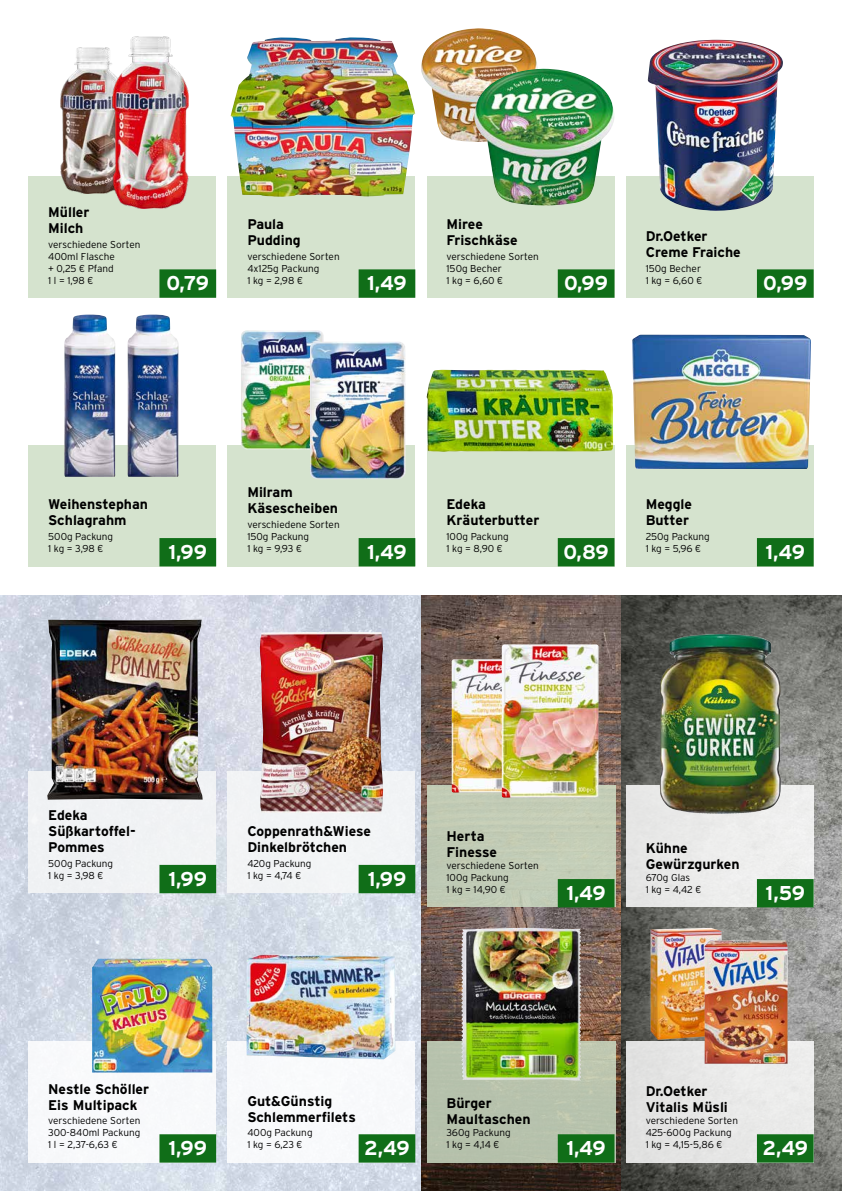
<style>
.page{position:relative;width:842px;height:1191px;background:#fff}
.page>*{position:absolute;margin:0;border:0;box-sizing:border-box;transform-origin:0 0}
.t1{font:700 20px "Interstate";letter-spacing:-.025em;color:#fff}
.t2{font:700 14px/16px "Interstate";color:#000}
.t3{font:300 10px/12px "Interstate";color:#000}
</style>
<div class="page">
<img style="left:0;top:595px;width:842px;height:596px">
<div style="left:227px;top:771px;width:188px;height:122px;background:#f2f4f5"></div>
<div style="left:28px;top:771px;width:188px;height:122px;background:#f0f2f4"></div>
<svg style="left:28px;top:1040px;width:188px;height:122px"></svg>
<svg style="left:227px;top:1040px;width:188px;height:122px"></svg>
<div style="left:159px;top:865px;width:57px;height:28px;background:#106e18"></div>
<div style="left:359px;top:865px;width:56px;height:28px;background:#106e18"></div>
<div style="left:159px;top:1134px;width:57px;height:28px;background:#106e18"></div>
<div style="left:359px;top:1134px;width:56px;height:28px;background:#106e18"></div>
<img style="left:260px;top:632px;width:123px;height:181px">
<img style="left:47px;top:619px;width:156px;height:180px">
<img style="left:247px;top:954px;width:148px;height:105px">
<img style="left:92px;top:958px;width:120px;height:114px">
<div style="left:427px;top:785px;width:189px;height:122px;background:#c2ccb6"></div>
<div style="left:626px;top:785px;width:188px;height:122px;background:#ebebea"></div>
<div style="left:427px;top:1040px;width:189px;height:122px;background:#b7c2ac"></div>
<div style="left:626px;top:1040px;width:188px;height:122px;background:#e6e7e6"></div>
<div style="left:227px;top:176px;width:188px;height:122px;background:#d5e3ce"></div>
<div style="left:28px;top:176px;width:188px;height:122px;background:#d5e3ce"></div>
<div style="left:28px;top:445px;width:188px;height:122px;background:#d5e3ce"></div>
<div style="left:427px;top:176px;width:187px;height:122px;background:#d5e3ce"></div>
<div style="left:227px;top:445px;width:188px;height:122px;background:#d5e3ce"></div>
<div style="left:626px;top:176px;width:188px;height:122px;background:#d5e3ce"></div>
<div style="left:427px;top:445px;width:187px;height:122px;background:#d5e3ce"></div>
<div style="left:626px;top:445px;width:188px;height:122px;background:#d5e3ce"></div>
<div style="left:159px;top:269px;width:57px;height:29px;background:#106e18"></div>
<div style="left:359px;top:269px;width:56px;height:29px;background:#106e18"></div>
<div style="left:558px;top:269px;width:56px;height:29px;background:#106e18"></div>
<div style="left:757px;top:269px;width:57px;height:29px;background:#106e18"></div>
<div style="left:159px;top:538px;width:57px;height:28px;background:#106e18"></div>
<div style="left:359px;top:538px;width:56px;height:28px;background:#106e18"></div>
<div style="left:558px;top:538px;width:56px;height:28px;background:#106e18"></div>
<div style="left:757px;top:538px;width:57px;height:28px;background:#106e18"></div>
<img style="left:60px;top:47px;width:52px;height:146px">
<img style="left:632px;top:334px;width:179px;height:135px">
<img style="left:128px;top:314px;width:51px;height:163px">
<img style="left:64px;top:314px;width:52px;height:163px">
<img style="left:648px;top:40px;width:135px;height:171px">
<img style="left:421px;top:28px;width:117px;height:114px">
<img style="left:241px;top:330px;width:83px;height:120px">
<img style="left:427px;top:370px;width:186px;height:82px">
<img style="left:231px;top:37px;width:184px;height:160px">
<img style="left:310px;top:342px;width:95px;height:137px">
<img style="left:112px;top:36px;width:77px;height:172px">
<img style="left:474px;top:69px;width:140px;height:136px">
<div style="left:558px;top:879px;width:56px;height:28px;background:#106e18"></div>
<img style="left:452px;top:659px;width:50px;height:133px">
<img style="left:502px;top:644px;width:97px;height:154px">
<div style="left:558px;top:1134px;width:56px;height:28px;background:#106e18"></div>
<img style="left:461px;top:927px;width:120px;height:153px">
<div style="left:757px;top:879px;width:57px;height:28px;background:#106e18"></div>
<img style="left:660px;top:634px;width:91px;height:180px">
<div style="left:757px;top:1134px;width:57px;height:28px;background:#106e18"></div>
<img style="left:650px;top:927px;width:72px;height:112px">
<img style="left:705px;top:940px;width:83px;height:123px">
<h2 class="t2" style="left:48px;top:204px;width:43px">Müller<br>Milch</h2>
<p class="t3" style="left:48px;top:238px;width:94px">verschiedene Sorten<br>400ml Flasche<br>+ 0,25 € Pfand<br>1 l = 1,98 €</p>
<h1 class="t1" style="left:166px;top:271px;width:44px">0,79</h1>
<h2 class="t2" style="left:247px;top:216px;width:55px">Paula<br>Pudding</h2>
<p class="t3" style="left:247px;top:250px;width:94px">verschiedene Sorten<br>4x125g Packung<br>1 kg = 2,98 €</p>
<h1 class="t1" style="left:367px;top:271px;width:41px">1,49</h1>
<h2 class="t2" style="left:446px;top:216px;width:73px">Miree<br>Frischkäse</h2>
<p class="t3" style="left:446px;top:250px;width:94px">verschiedene Sorten<br>150g Becher<br>1 kg = 6,60 €</p>
<h1 class="t1" style="left:564px;top:271px;width:46px">0,99</h1>
<h2 class="t2" style="left:646px;top:228px;width:97px">Dr.Oetker<br>Creme Fraiche</h2>
<p class="t3" style="left:646px;top:262px;width:58px">150g Becher<br>1 kg = 6,60 €</p>
<h1 class="t1" style="left:763px;top:271px;width:46px">0,99</h1>
<h2 class="t2" style="left:48px;top:496px;width:101px">Weihenstephan<br>Schlagrahm</h2>
<p class="t3" style="left:48px;top:530px;width:67px">500g Packung<br>1 kg = 3,98 €</p>
<h1 class="t1" style="left:168px;top:540px;width:40px">1,99</h1>
<h2 class="t2" style="left:247px;top:484px;width:92px">Milram<br>Käsescheiben</h2>
<p class="t3" style="left:247px;top:518px;width:94px">verschiedene Sorten<br>150g Packung<br>1 kg = 9,93 €</p>
<h1 class="t1" style="left:367px;top:540px;width:41px">1,49</h1>
<h2 class="t2" style="left:446px;top:496px;width:94px">Edeka<br>Kräuterbutter</h2>
<p class="t3" style="left:446px;top:530px;width:64px">100g Packung<br>1 kg = 8,90 €</p>
<h1 class="t1" style="left:563px;top:540px;width:47px">0,89</h1>
<h2 class="t2" style="left:646px;top:496px;width:48px">Meggle<br>Butter</h2>
<p class="t3" style="left:646px;top:530px;width:66px">250g Packung<br>1 kg = 5,96 €</p>
<h1 class="t1" style="left:765px;top:540px;width:41px">1,49</h1>
<h2 class="t2" style="left:48px;top:807px;width:89px">Edeka<br>Süßkartoffel-<br>Pommes</h2>
<p class="t3" style="left:48px;top:857px;width:67px">500g Packung<br>1 kg = 3,98 €</p>
<h1 class="t1" style="left:168px;top:866px;width:40px">1,99</h1>
<h2 class="t2" style="left:247px;top:823px;width:125px">Coppenrath&amp;Wiese<br>Dinkelbrötchen</h2>
<p class="t3" style="left:247px;top:857px;width:66px">420g Packung<br>1 kg = 4,74 €</p>
<h1 class="t1" style="left:368px;top:866px;width:40px">1,99</h1>
<h2 class="t2" style="left:446px;top:828px;width:52px">Herta<br>Finesse</h2>
<p class="t3" style="left:446px;top:859px;width:94px">verschiedene Sorten<br>100g Packung<br>1 kg = 14,90 €</p>
<h1 class="t1" style="left:566px;top:880px;width:41px">1,49</h1>
<h2 class="t2" style="left:646px;top:840px;width:95px">Kühne<br>Gewürzgurken</h2>
<p class="t3" style="left:646px;top:871px;width:57px">670g Glas<br>1 kg = 4,42 €</p>
<h1 class="t1" style="left:766px;top:880px;width:41px">1,59</h1>
<h2 class="t2" style="left:48px;top:1080px;width:102px">Nestle Schöller<br>Eis Multipack</h2>
<p class="t3" style="left:48px;top:1114px;width:94px;text-align:justify">verschiedene Sorten 300-840ml Packung 1 l = 2,37-6,63 €</p>
<h1 class="t1" style="left:168px;top:1135px;width:40px">1,99</h1>
<h2 class="t2" style="left:247px;top:1092px;width:110px">Gut&amp;Günstig<br>Schlemmerfilets</h2>
<p class="t3" style="left:247px;top:1126px;width:67px">400g Packung<br>1 kg = 6,23 €</p>
<h1 class="t1" style="left:364px;top:1135px;width:47px">2,49</h1>
<h2 class="t2" style="left:446px;top:1095px;width:86px">Bürger<br>Maultaschen</h2>
<p class="t3" style="left:446px;top:1126px;width:66px">360g Packung<br>1 kg = 4,14 €</p>
<h1 class="t1" style="left:566px;top:1135px;width:41px">1,49</h1>
<h2 class="t2" style="left:646px;top:1083px;width:84px">Dr.Oetker<br>Vitalis Müsli</h2>
<p class="t3" style="left:646px;top:1114px;width:94px">verschiedene Sorten<br>425-600g Packung<br>1 kg = 4,15-5,86 €</p>
<h1 class="t1" style="left:762px;top:1135px;width:47px">2,49</h1>
</div>
